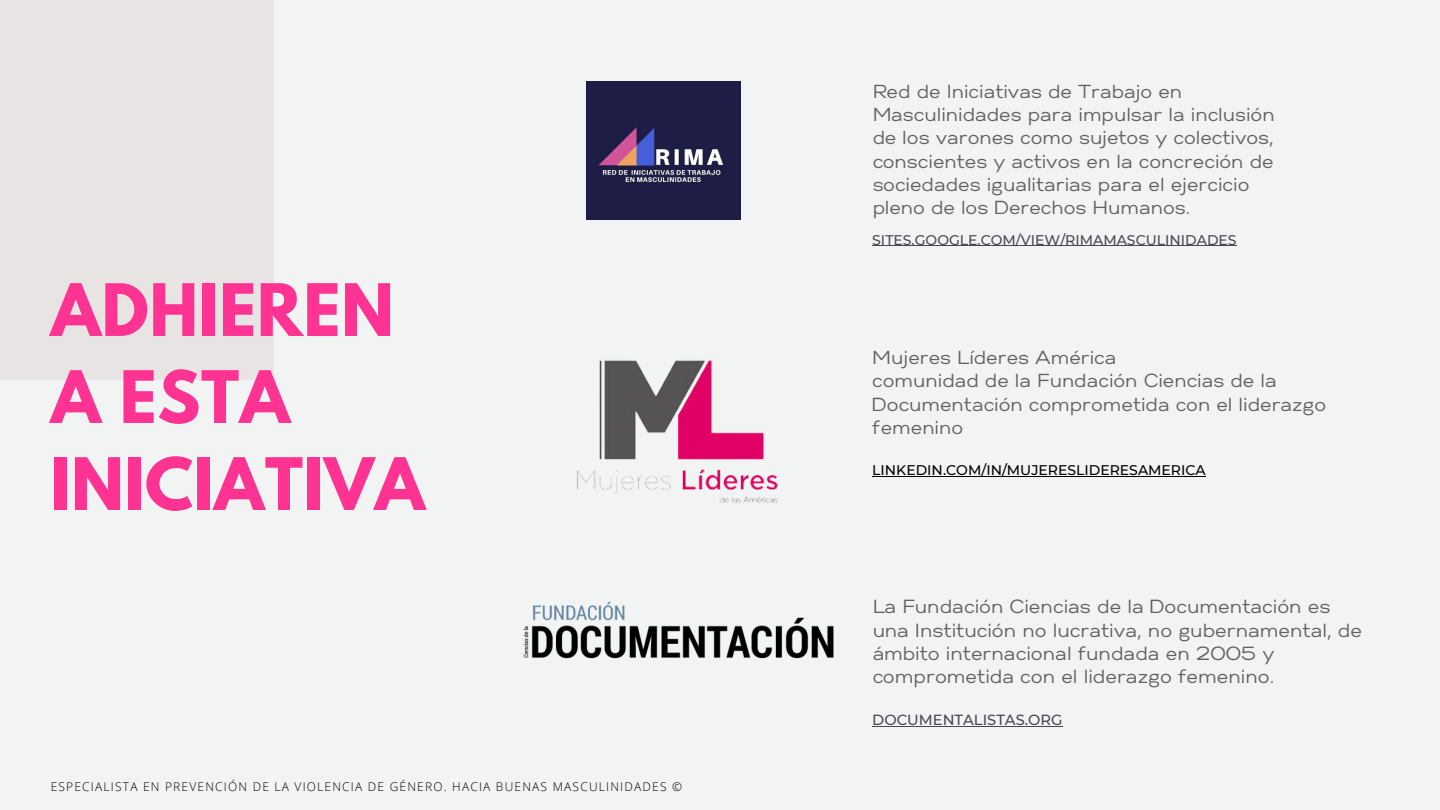
<style>
.page{position:relative;width:1440px;height:810px;background:#f2f4f3}
.page>*{position:absolute;margin:0;border:0;box-sizing:border-box;transform-origin:0 0}
.t1{font:700 64px/87px "League Spartan";letter-spacing:.01em;color:#ff3392}
.t2{font:19px/23.2px "Gabriel Sans";color:#000}
.t3{font:18.8px/23.2px "Gabriel Sans";color:#000}
.t4{font:500 14.7px "Montserrat";color:#464a4e}
.t5{font:500 14px "Montserrat";color:#464a4e}
.t6{font:500 14px "Montserrat";color:#000}
.t7{font:300 12px "Open Sans";letter-spacing:.1em;color:#000}
</style>
<div class="page">
<div style="left:0;top:0;width:274px;height:380px;background:#e7e4e3"></div>
<img style="left:577px;top:360px;width:201px;height:143px">
<img style="left:523px;top:601px;width:311px;height:58px">
<img style="left:586px;top:81px;width:155px;height:139px">
<hr style="left:872px;top:245px;width:365px;height:1px;background:#464a4e">
<hr style="left:872px;top:476px;width:334px;height:1px;background:#000">
<hr style="left:872px;top:726px;width:190px;height:1px;background:#464a4e">
<h1 class="t1" style="left:51px;top:275px;width:376px">ADHIEREN<br>A ESTA<br>INICIATIVA</h1>
<p class="t7" style="left:51px;top:779px;width:633px">ESPECIALISTA EN PREVENCIÓN DE LA VIOLENCIA DE GÉNERO. HACIA BUENAS MASCULINIDADES ©</p>
<p class="t3" style="left:872px;top:81px;width:404px">Red de Iniciativas de Trabajo en Masculinidades para impulsar la inclusión de los varones como sujetos y colectivos, conscientes y activos en la concreción de sociedades igualitarias para el ejercicio pleno de los Derechos Humanos.</p>
<p class="t5" style="left:872px;top:231px;width:366px">SITES.GOOGLE.COM/VIEW/RIMAMASCULINIDADES</p>
<p class="t3" style="left:872px;top:347px;width:455px">Mujeres Líderes América<br>comunidad de la Fundación Ciencias de la<br>Documentación comprometida con el liderazgo femenino</p>
<p class="t6" style="left:872px;top:462px;width:335px">LINKEDIN.COM/IN/MUJERESLIDERESAMERICA</p>
<p class="t2" style="left:872px;top:596px;width:491px">La Fundación Ciencias de la Documentación es una Institución no lucrativa, no gubernamental, de ámbito internacional fundada en 2005 y comprometida con el liderazgo femenino.</p>
<p class="t4" style="left:872px;top:711px;width:192px">DOCUMENTALISTAS.ORG</p>
</div>
